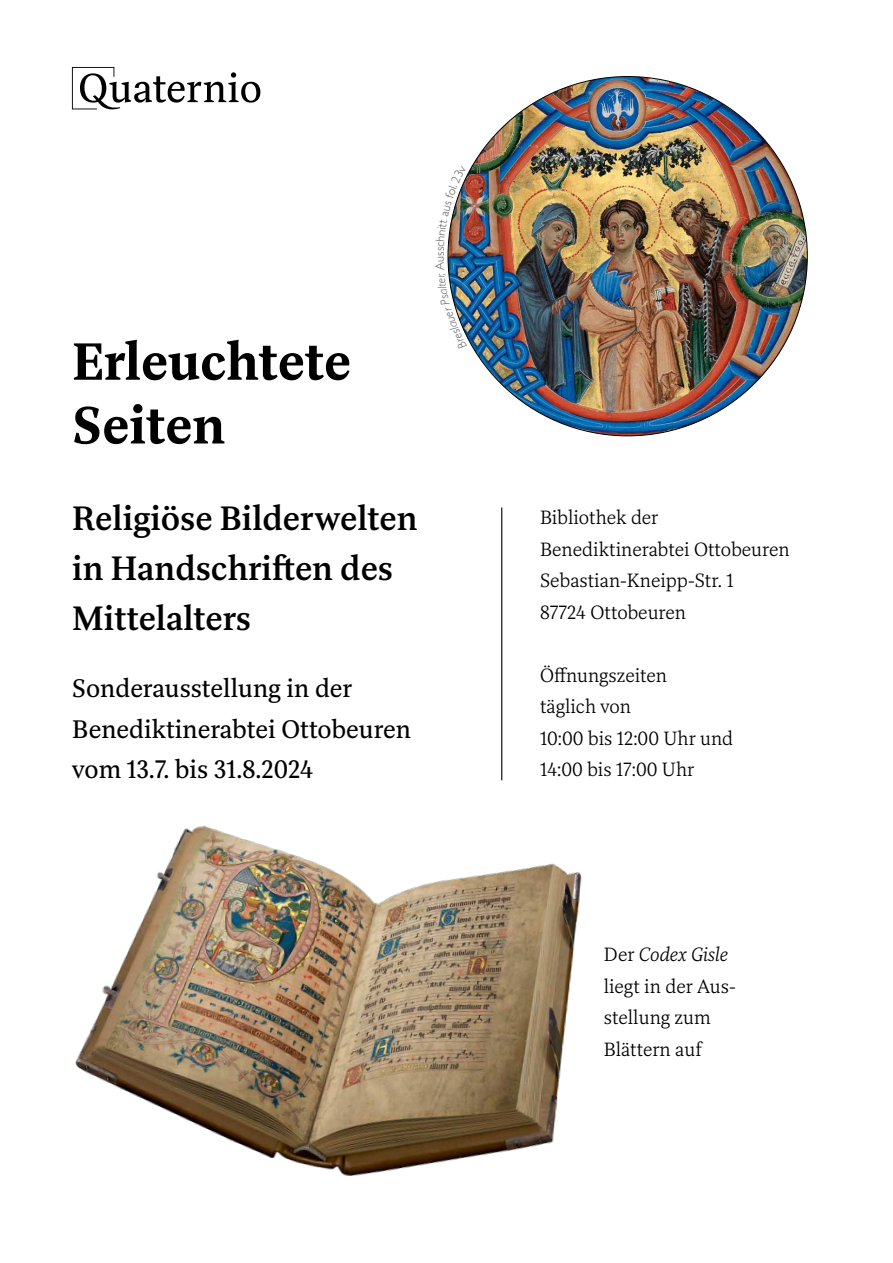
<style>
.page{position:relative;width:893px;height:1263px;background:#fff}
.page>*{position:absolute;margin:0;border:0;box-sizing:border-box;transform-origin:0 0}
.t1{font:700 51px/63.8px "Rubis";color:#000}
.t2{font:500 33px/49.5px "Rubis";color:#000}
.t3{font:24.75px/40.5px "Rubis";color:#000}
.t4{font:300 18.75px/31.5px "Rubis";color:#000}
.s1{font-style:italic}
</style>
<div class="page">
<img style="left:448px;top:77px;width:359px;height:359px;border-radius:180px">
<img style="left:75px;top:777px;width:507px;height:399px">
<svg style="left:72px;top:67px;width:188px;height:43px"></svg>
<hr style="left:501px;top:507px;width:1px;height:273px;background:#000">
<img style="left:447px;top:175px;width:20px;height:163px">
<h1 class="t1" style="left:72px;top:330px;width:280px">Erleuchtete<br>Seiten</h1>
<h2 class="t2" style="left:72px;top:494px;width:347px">Religiöse Bilderwelten in Handschriften des<br>Mittelalters</h2>
<h3 class="t3" style="left:72px;top:668px;width:340px">Sonderausstellung in der<br>Benediktinerabtei Ottobeuren vom 13.7. bis 31.8.2024</h3>
<p class="t4" style="left:540px;top:502px;width:251px">Bibliothek der<br>Benediktinerabtei Ottobeuren<br>Sebastian-Kneipp-Str. 1<br>87724 Ottobeuren</p>
<p class="t4" style="left:540px;top:659px;width:195px">Öffnungszeiten<br>täglich von<br>10:00 bis 12:00 Uhr und<br>14:00 bis 17:00 Uhr</p>
<p class="t4" style="left:604px;top:939px;width:133px">Der <span class="s1">Codex Gisle </span>liegt in der Aus&shy;stellung zum<br>Blättern auf</p>
</div>
